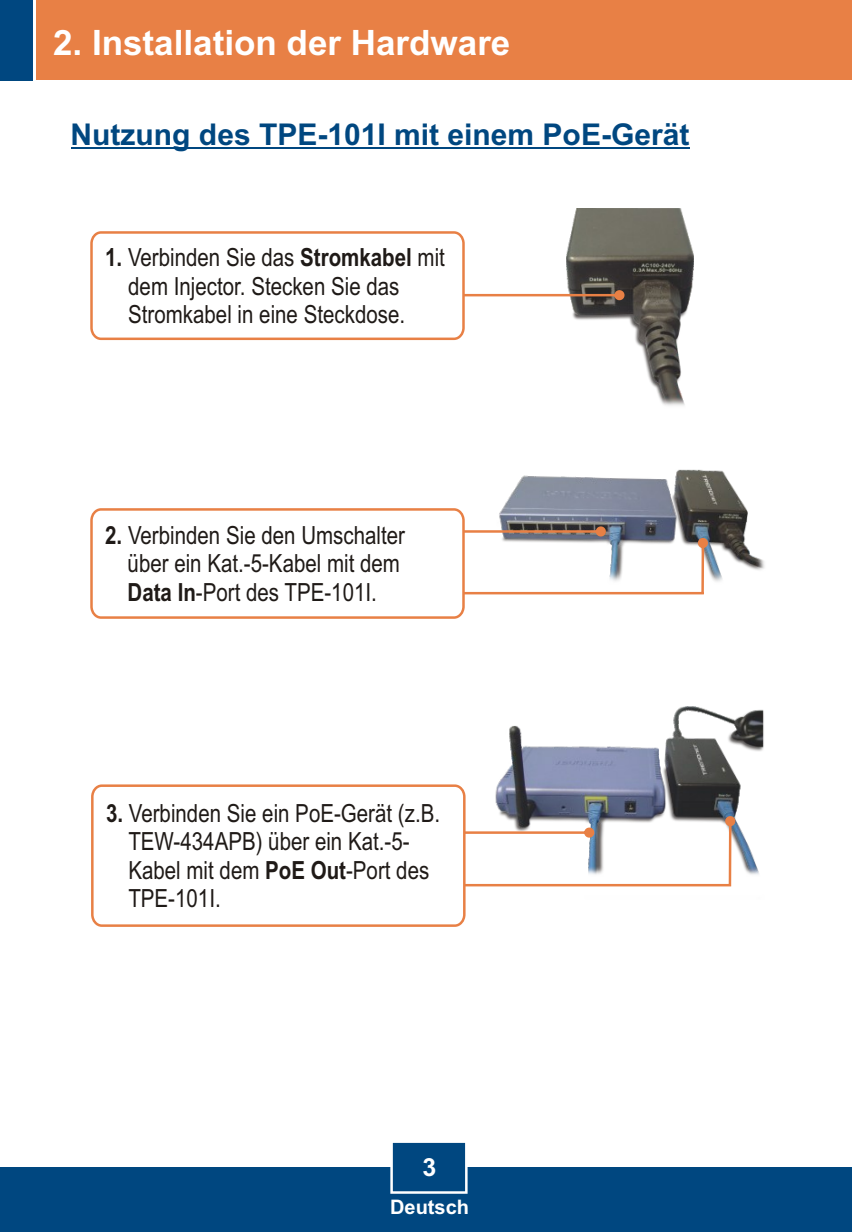
<style>
.page{position:relative;width:852px;height:1232px;background:#fff}
.page>*{position:absolute;margin:0;border:0;box-sizing:border-box;transform-origin:0 0}
.t1{font:700 35px "Arial";color:#fff}
.t2{font:700 30px "Arial";color:#004780}
.t3{font:25px/28.5px "Arial Narrow";color:#1f1a17}
.t4{font:700 25px "Arial";color:#fff}
.t5{font:700 20px "Arial";color:#fff}
.s1{font-weight:700}
</style>
<div class="page">
<div style="left:0;top:1167px;width:852px;height:65px;background:#004780"></div>
<div style="left:36px;top:0;width:816px;height:80px;background:#e88045"></div>
<div style="left:0;top:0;width:33px;height:80px;background:#004780"></div>
<svg style="left:390px;top:1142px;width:78px;height:52px"></svg>
<hr style="left:71px;top:147px;width:618px;height:2px;background:#004780">
<img style="left:494px;top:706px;width:270px;height:181px">
<img style="left:571px;top:208px;width:123px;height:198px">
<img style="left:499px;top:469px;width:266px;height:113px">
<svg style="left:466px;top:526px;width:242px;height:68px"></svg>
<svg style="left:467px;top:816px;width:268px;height:70px"></svg>
<svg style="left:90px;top:508px;width:376px;height:111px"></svg>
<svg style="left:91px;top:784px;width:376px;height:143px"></svg>
<svg style="left:90px;top:230px;width:534px;height:111px"></svg>
<h1 class="t1" style="left:53px;top:30px;width:459px">2. Installation der Hardware</h1>
<p class="t2" style="left:71px;top:123px;width:620px">Nutzung des TPE-101I mit einem PoE-Gerät</p>
<p class="t3" style="left:128px;top:246px;width:318px;text-indent:-23px"><span class="s1">1.</span> Verbinden Sie das <span class="s1">Stromkabel</span> mit dem Injector. Stecken Sie das<br>Stromkabel in eine Steckdose.</p>
<p class="t3" style="left:128px;top:523px;width:279px;text-indent:-22px"><span class="s1">2.</span> Verbinden Sie den Umschalter über ein Kat.-5-Kabel mit dem<br><span class="s1">Data In</span>-Port des TPE-101I.</p>
<p class="t3" style="left:128px;top:801px;width:313px;text-indent:-22px"><span class="s1">3.</span> Verbinden Sie ein PoE-Gerät (z.B.<br>TEW-434APB) über ein Kat.-5-<br>Kabel mit dem <span class="s1">PoE Out</span>-Port des<br>TPE-101I.</p>
<p class="t4" style="left:422px;top:1157px;width:15px">3</p>
<p class="t5" style="left:390px;top:1199px;width:80px">Deutsch</p>
</div>
